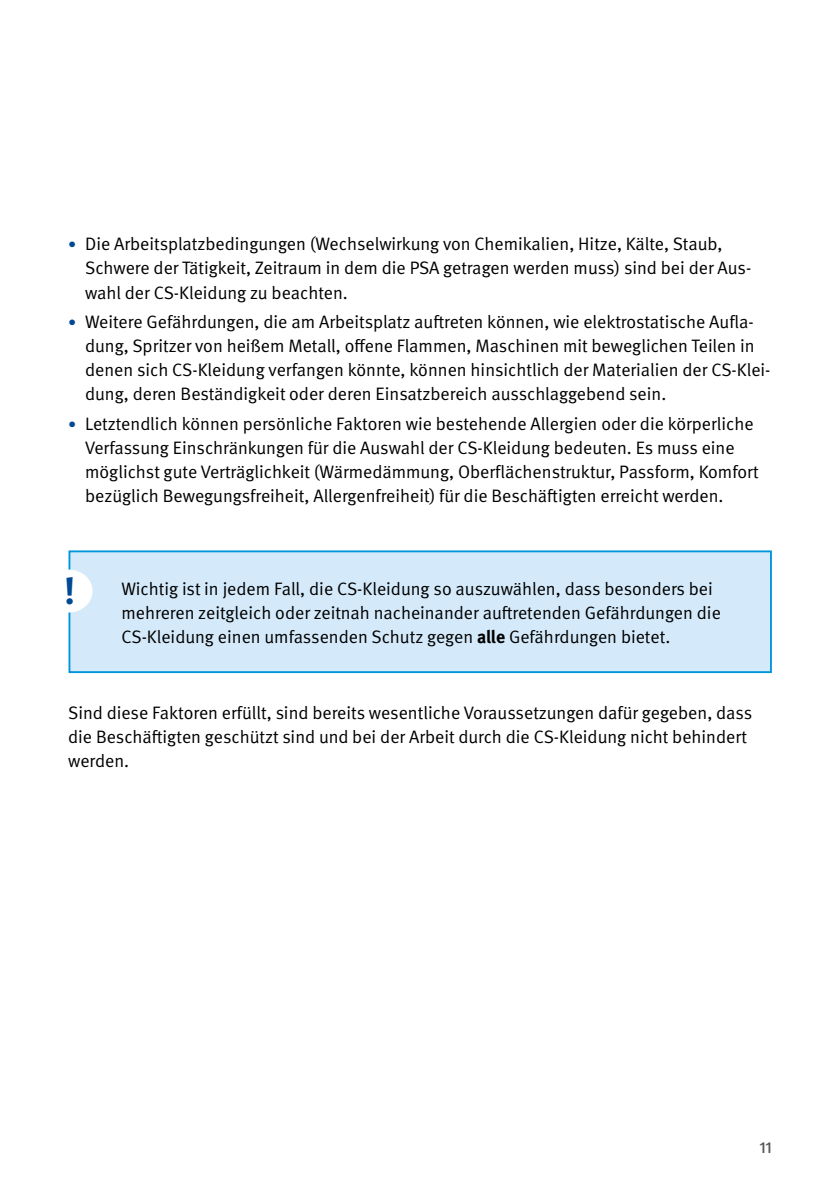
<style>
.page{position:relative;width:840px;height:1191px;background:#fff}
.page>*{position:absolute;margin:0;border:0;box-sizing:border-box;transform-origin:0 0}
.t1{font:700 38px "DGUV Meta";color:#004993}
.t2{font:18px/24px "DGUV Meta";color:#000}
.t3{font:500 16px "DGUV Meta";color:#565656}
.s1{font-size:16px;color:#004993}
.s2{font-weight:700}
</style>
<div class="page">
<div style="left:69px;top:551px;width:701px;height:121px;background:#d4eafa"></div>
<div style="left:68px;top:550px;width:703px;height:123px;border:2px solid #0095db"></div>
<div style="left:45px;top:569px;width:47px;height:43px;background:#fff;border-radius:50%"></div>
<p class="t2" style="left:85px;top:232px;width:667px;text-indent:-17px"><span class="s1">•</span> Die Arbeitsplatzbedingungen (Wechselwirkung von Chemikalien, Hitze, Kälte, Staub,<br>Schwere der Tätigkeit, Zeitraum in dem die PSA getragen werden muss) sind bei der Aus&shy;wahl der CS-Kleidung zu beachten.</p>
<p class="t2" style="left:85px;top:310px;width:686px;text-indent:-17px"><span class="s1">•</span> Weitere Gefährdungen, die am Arbeitsplatz auftreten können, wie elektrostatische Aufla&shy;dung, Spritzer von heißem Metall, offene Flammen, Maschinen mit beweglichen Teilen in denen sich CS-Kleidung verfangen könnte, können hinsichtlich der Materialien der CS-Klei&shy;dung, deren Beständigkeit oder deren Einsatzbereich ausschlaggebend sein.</p>
<p class="t2" style="left:85px;top:412px;width:674px;text-indent:-17px"><span class="s1">•</span> Letztendlich können persönliche Faktoren wie bestehende Allergien oder die körperliche Verfassung Einschränkungen für die Auswahl der CS-Kleidung bedeuten. Es muss eine möglichst gute Verträglichkeit (Wärmedämmung, Oberflächenstruktur, Passform, Komfort bezüglich Bewegungsfreiheit, Allergenfreiheit) für die Beschäftigten erreicht werden.</p>
<h1 class="t1" style="left:64px;top:568px;width:13px">!</h1>
<p class="t2" style="left:121px;top:577px;width:600px">Wichtig ist in jedem Fall, die CS-Kleidung so auszuwählen, dass besonders bei mehreren zeitgleich oder zeitnah nacheinander auftretenden Gefährdungen die<br>CS-Kleidung einen umfassenden Schutz gegen <span class="s2">alle</span> Gefährdungen bietet.</p>
<p class="t2" style="left:68px;top:701px;width:685px">Sind diese Faktoren erfüllt, sind bereits wesentliche Voraussetzungen dafür gegeben, dass die Beschäftigten geschützt sind und bei der Arbeit durch die CS-Kleidung nicht behindert werden.</p>
<p class="t3" style="left:759px;top:1137px;width:14px">11</p>
</div>
